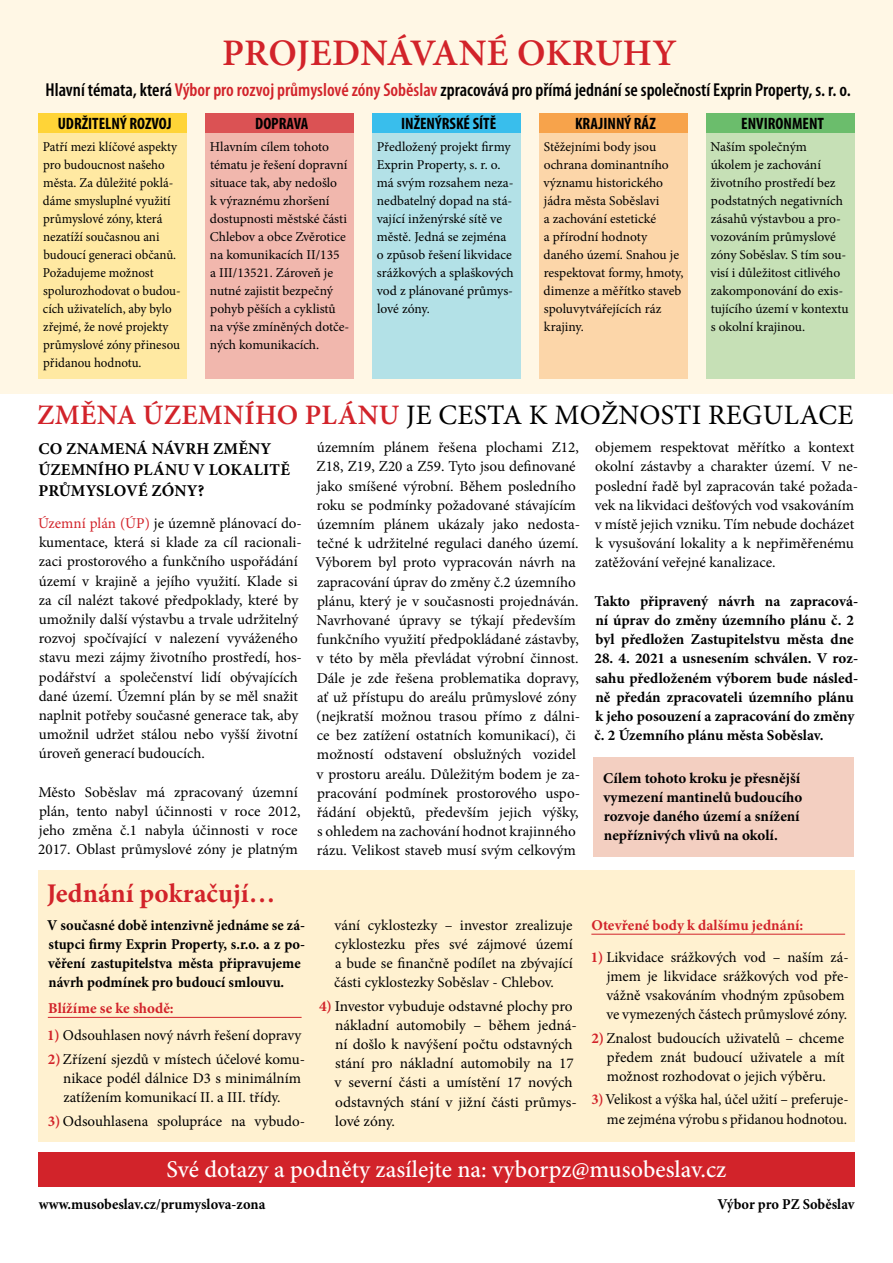
<style>
.page{position:relative;width:893px;height:1263px;background:#fff}
.page>*{position:absolute;margin:0;border:0;box-sizing:border-box;transform-origin:0 0}
.t1{font:600 37.5px "Minion Pro";color:#d2232a}
.t2{font:28.2px "Minion Pro";letter-spacing:.01em;color:#000}
.t3{font:700 27px "Minion Pro";color:#d2232a}
.t4{font:500 24px "Minion Pro";color:#fff}
.t5{font:600 condensed 18.75px "Myriad Pro";color:#000}
.t6{font:700 condensed 16.5px "Myriad Pro";color:#000}
.t7{font:700 16.5px/21px "Minion Pro";letter-spacing:.01em;color:#000}
.t8{font:15px/19.2px "Minion Pro";color:#000}
.t9{font:700 15px/19.2px "Minion Pro";color:#000}
.t10{font:700 15px/19.2px "Minion Pro";color:#000;scale:.96 1}
.t11{font:700 15px "Minion Pro";color:#d2232a}
.t12{font:13.5px/18px "Minion Pro";color:#000}
.t13{font:13.5px/18px "Minion Pro";color:#000;scale:.96 1}
.s1{color:#d2232a}
.s2{font-weight:600;color:#d2232a}
.s3{font-weight:700;color:#d2232a}
</style>
<div class="page">
<div style="left:38px;top:870px;width:817px;height:272px;background:#fff1d0"></div>
<div style="left:39px;top:1153px;width:816px;height:34px;background:#d2232a"></div>
<div style="left:593px;top:757px;width:260px;height:100px;background:#f3cfc1"></div>
<div style="left:0;top:0;width:893px;height:393px;background:#fff7e5"></div>
<div style="left:38px;top:113px;width:149px;height:265px;background:#ffe9a2"></div>
<div style="left:205px;top:113px;width:149px;height:265px;background:#f1b7ad"></div>
<div style="left:372px;top:113px;width:149px;height:265px;background:#b3e1e7"></div>
<div style="left:539px;top:113px;width:149px;height:265px;background:#fcd6a9"></div>
<div style="left:706px;top:113px;width:149px;height:265px;background:#c6e0b6"></div>
<div style="left:38px;top:113px;width:149px;height:20px;background:#ffd437"></div>
<div style="left:205px;top:113px;width:149px;height:20px;background:#db5254"></div>
<div style="left:372px;top:113px;width:149px;height:20px;background:#39beec"></div>
<div style="left:539px;top:113px;width:149px;height:20px;background:#f7a34b"></div>
<div style="left:706px;top:113px;width:149px;height:20px;background:#6bbd6c"></div>
<hr style="left:48px;top:1017px;width:254px;height:1px;background:#d2232a">
<hr style="left:591px;top:934px;width:254px;height:1px;background:#d2232a">
<h1 class="t1" style="left:222px;top:27px;width:456px">PROJEDNÁVANÉ OKRUHY</h1>
<p class="t5" style="left:46px;top:78px;width:807px">Hlavní témata, která <span class="s1">Výbor pro rozvoj průmyslové zóny Soběslav</span> zpracovává pro přímá jednání se společností Exprin Property, s. r. o.</p>
<p class="t6" style="left:58px;top:115px;width:115px">UDRŽITELNÝ ROZVOJ</p>
<p class="t13" style="left:43px;top:138px;width:145px">Patří mezi klíčové aspekty pro budoucnost našeho města. Za důležité poklá&shy;dáme smysluplné využití průmyslové zóny, která nezatíží současnou ani budoucí generaci občanů.<br>Požadujeme možnost spolurozhodovat o budou&shy;cích uživatelích, aby bylo zřejmé, že nové projekty průmyslové zóny přinesou přidanou hodnotu.</p>
<p class="t6" style="left:255px;top:115px;width:55px">DOPRAVA</p>
<p class="t12" style="left:210px;top:138px;width:141px">Hlavním cílem tohoto tématu je řešení dopravní situace tak, aby nedošlo<br>k výraznému zhoršení dostupnosti městské části<br>Chlebov a obce Zvěrotice na komunikacích II/135<br>a III/13521. Zároveň je nutné zajistit bezpečný pohyb pěších a cyklistů na výše zmíněných dotče&shy;ných komunikacích.</p>
<p class="t6" style="left:401px;top:115px;width:97px">INŽENÝRSKÉ SÍTĚ</p>
<p class="t12" style="left:377px;top:138px;width:139px">Předložený projekt firmy<br>Exprin Property, s. r. o. má svým rozsahem neza&shy;nedbatelný dopad na stá&shy;vající inženýrské sítě ve městě. Jedná se zejména o způsob řešení likvidace srážkových a splaškových vod z plánované průmys&shy;lové zóny.</p>
<p class="t6" style="left:575px;top:115px;width:82px">KRAJINNÝ RÁZ</p>
<p class="t12" style="left:544px;top:138px;width:142px">Stěžejními body jsou ochrana dominantního významu historického jádra města Soběslavi<br>a zachování estetické<br>a přírodní hodnoty daného území. Snahou je respektovat formy, hmoty, dimenze a měřítko staveb spoluvytvářejících ráz krajiny.</p>
<p class="t6" style="left:741px;top:115px;width:84px">ENVIRONMENT</p>
<p class="t12" style="left:710px;top:138px;width:140px">Naším společným úkolem je zachování životního prostředí bez podstatných negativních zásahů výstavbou a pro&shy;vozováním průmyslové zóny Soběslav. S tím sou&shy;visí i důležitost citlivého zakomponování do exis&shy;tujícího území v kontextu s okolní krajinou.</p>
<h2 class="t2" style="left:37px;top:397px;width:818px"><span class="s2">ZMĚNA ÚZEMNÍHO PLÁNU</span> JE CESTA K MOŽNOSTI REGULACE</h2>
<p class="t7" style="left:38px;top:438px;width:253px">CO ZNAMENÁ NÁVRH ZMĚNY<br>ÚZEMNÍHO PLÁNU V LOKALITĚ<br>PRŮMYSLOVÉ ZÓNY?</p>
<p class="t8" style="left:38px;top:514px;width:265px"><span class="s1">Územní plán (ÚP)</span> je územně plánovací do&shy;kumentace, která si klade za cíl racionali&shy;zaci prostorového a funkčního uspořádání území v krajině a jejího využití. Klade si za cíl nalézt takové předpoklady, které by umožnily další výstavbu a trvale udržitelný rozvoj spočívající v nalezení vyváženého stavu mezi zájmy životního prostředí, hos&shy;podářství a společenství lidí obývajících dané území. Územní plán by se měl snažit naplnit potřeby současné generace tak, aby umožnil udržet stálou nebo vyšší životní úroveň generací budoucích.</p>
<p class="t8" style="left:38px;top:782px;width:264px">Město Soběslav má zpracovaný územní plán, tento nabyl účinnosti v roce 2012, jeho změna č.1 nabyla účinnosti v roce 2017. Oblast průmyslové zóny je platným</p>
<p class="t8" style="left:316px;top:438px;width:266px">územním plánem řešena plochami Z12, Z18, Z19, Z20 a Z59. Tyto jsou definované jako smíšené výrobní. Během posledního roku se podmínky požadované stávajícím územním plánem ukázaly jako nedosta&shy;tečné k udržitelné regulaci daného území.<br>Výborem byl proto vypracován návrh na zapracování úprav do změny č.2 územního plánu, který je v současnosti projednáván.<br>Navrhované úpravy se týkají především funkčního využití předpokládané zástavby, v této by měla převládat výrobní činnost.<br>Dále je zde řešena problematika dopravy, ať už přístupu do areálu průmyslové zóny (nejkratší možnou trasou přímo z dálni&shy;ce bez zatížení ostatních komunikací), či možností odstavení obslužných vozidel v prostoru areálu. Důležitým bodem je za&shy;pracování podmínek prostorového uspo&shy;řádání objektů, především jejich výšky, s ohledem na zachování hodnot krajinného rázu. Velikost staveb musí svým celkovým</p>
<p class="t8" style="left:595px;top:438px;width:265px">objemem respektovat měřítko a kontext okolní zástavby a charakter území. V ne&shy;poslední řadě byl zapracován také požada&shy;vek na likvidaci dešťových vod vsakováním v místě jejich vzniku. Tím nebude docházet k vysušování lokality a k nepřiměřenému zatěžování veřejné kanalizace.</p>
<p class="t9" style="left:594px;top:591px;width:265px">Takto připravený návrh na zapracová&shy;ní úprav do změny územního plánu č. 2 byl předložen Zastupitelstvu města dne</p>
<p class="t9" style="left:594px;top:649px;width:265px">28. 4. 2021 a usnesením schválen. V roz&shy;sahu předloženém výborem bude násled&shy;ně předán zpracovateli územního plánu k jeho posouzení a zapracování do změny č. 2 Územního plánu města Soběslav.</p>
<p class="t9" style="left:603px;top:768px;width:201px">Cílem tohoto kroku je přesnější vymezení mantinelů budoucího rozvoje daného území a snížení nepříznivých vlivů na okolí.</p>
<h3 class="t3" style="left:47px;top:874px;width:230px">Jednání pokračují…</h3>
<p class="t10" style="left:47px;top:915px;width:270px">V současné době intenzivně jednáme se zá&shy;stupci firmy Exprin Property, s.r.o. a z po&shy;věření zastupitelstva města připravujeme návrh podmínek pro budoucí smlouvu.</p>
<p class="t11" style="left:48px;top:997px;width:127px">Blížíme se ke shodě:</p>
<p class="t8" style="left:47px;top:1024px;width:259px;line-height:23.4px"><span class="s3">1)</span> Odsouhlasen nový návrh řešení dopravy<br><span class="s3">2)</span>Zřízení sjezdů v místech účelové komu-</p>
<p class="t8" style="left:63px;top:1069px;width:239px">nikace podél dálnice D3 s minimálním zatížením komunikací II. a III. třídy.</p>
<p class="t8" style="left:48px;top:1111px;width:259px"><span class="s3">3)</span> Odsouhlasena spolupráce na vybudo-</p>
<p class="t8" style="left:334px;top:915px;width:240px;text-align:justify">vání cyklostezky – investor zrealizuje cyklostezku přes své zájmové území a bude se finančně podílet na zbývající části cyklostezky Soběslav - Chlebov.</p>
<p class="t8" style="left:335px;top:996px;width:244px;text-indent:-16px"><span class="s3">4)</span> Investor vybuduje odstavné plochy pro nákladní automobily – během jedná&shy;ní došlo k navýšení počtu odstavných stání pro nákladní automobily na 17 v severní části a umístění 17 nových odstavných stání v jižní části průmys&shy;lové zóny.</p>
<p class="t11" style="left:591px;top:914px;width:213px">Otevřené body k dalšímu jednání:</p>
<p class="t8" style="left:606px;top:947px;width:244px;text-indent:-16px"><span class="s3">1)</span> Likvidace srážkových vod – naším zá&shy;jmem je likvidace srážkových vod pře&shy;vážně vsakováním vhodným způsobem ve vymezených částech průmyslové zóny.</p>
<p class="t8" style="left:607px;top:1028px;width:239px;text-align:justify;text-indent:-15px"><span class="s3">2)</span>Znalost budoucích uživatelů – chceme předem znát budoucí uživatele a mít možnost rozhodovat o jejich výběru.</p>
<p class="t8" style="left:591px;top:1090px;width:259px;text-align:right"><span class="s3">3)</span>Velikost a výška hal, účel užití – preferuje&shy;me zejména výrobu s přidanou hodnotou.</p>
<h3 class="t4" style="left:167px;top:1153px;width:561px">Své dotazy a podněty zasílejte na: vyborpz@musobeslav.cz</h3>
<p class="t10" style="left:39px;top:1194px;width:238px">www.musobeslav.cz/prumyslova-zona</p>
<p class="t10" style="left:717px;top:1194px;width:144px">Výbor pro PZ Soběslav</p>
</div>
